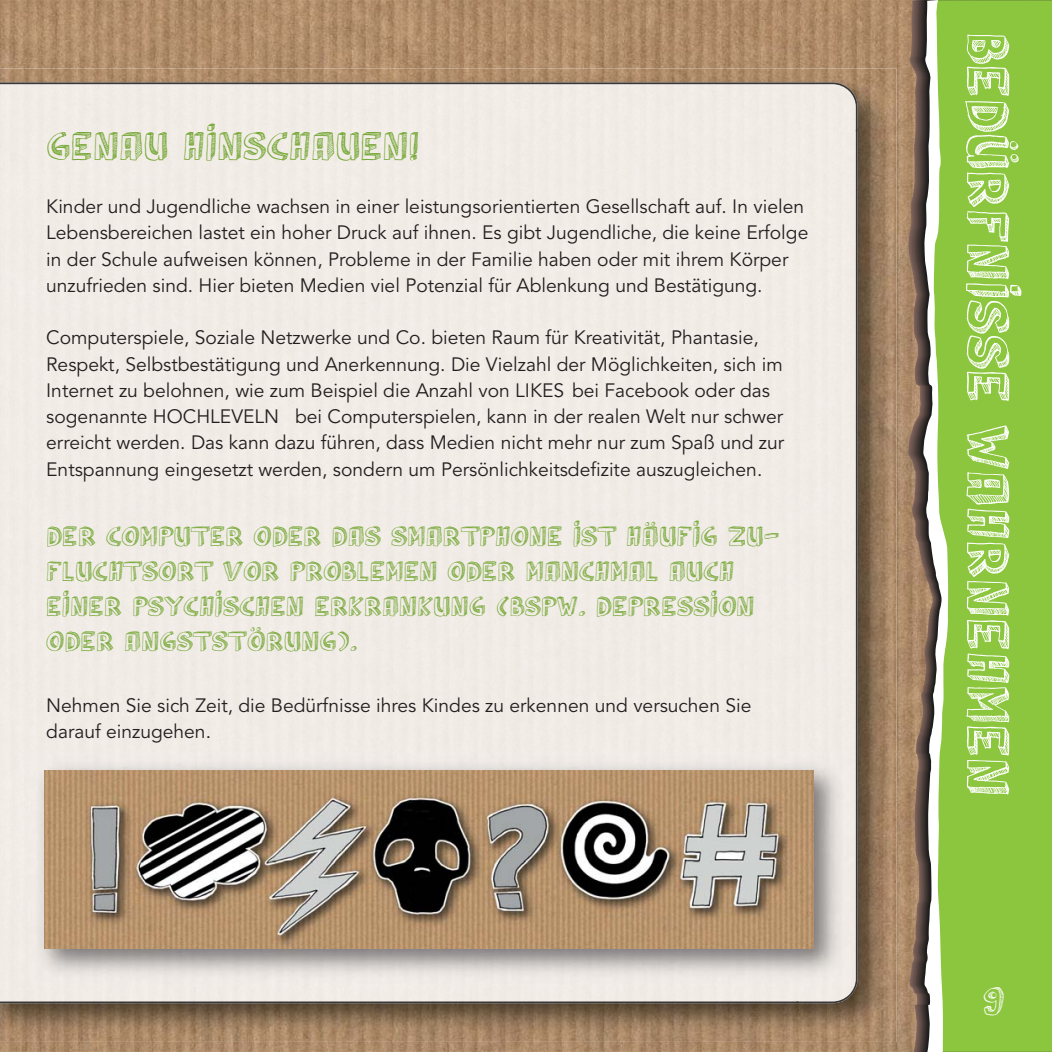
<style>
.page{position:relative;width:1052px;height:1052px;background:#fff}
.page>*{position:absolute;margin:0;border:0;box-sizing:border-box;transform-origin:0 0}
.t1{font:52.5px "Cul De Sac";color:#fff}
.t2{font:35px "Cul De Sac";color:#75a835}
.t3{font:35px "Cul De Sac";color:#fff}
.t4{font:24.5px/35px "Cul De Sac";color:#75a835}
.t5{font:19.25px/26.2px "Avenir LT Std";color:#231f20}
</style>
<div class="page">
<img style="left:0;top:0;width:907px;height:1052px">
<img style="left:0;top:68px;width:896px;height:60px">
<img style="left:837px;top:128px;width:59px;height:914px">
<img style="left:0;top:1002px;width:837px;height:40px">
<div style="left:0;top:84px;width:856px;height:676px;background:#f1ece6"></div>
<div style="left:0;top:760px;width:59px;height:241px;background:#f1ece6"></div>
<img style="left:796px;top:760px;width:60px;height:241px">
<div style="left:59px;top:985px;width:737px;height:16px;background:#f1ece6"></div>
<img style="left:832px;top:82px;width:25px;height:25px">
<img style="left:832px;top:978px;width:25px;height:25px">
<img style="left:0;top:1001px;width:798px;height:2px">
<div style="left:948px;top:0;width:104px;height:1052px;background:#8cc63f"></div>
<svg style="left:907px;top:0;width:41px;height:1052px"></svg>
<img style="left:28px;top:754px;width:822px;height:231px">
<img style="left:45px;top:770px;width:769px;height:179px">
<h2 class="t2" style="left:46px;top:125px;width:375px">GENAU HINSCHAUEN!</h2>
<p class="t5" style="left:46px;top:194px;width:763px">Kinder und Jugendliche wachsen in einer leistungsorientierten Gesellschaft auf. In vielen Lebensbereichen lastet ein hoher Druck auf ihnen. Es gibt Jugendliche, die keine Erfolge in der Schule aufweisen können, Probleme in der Familie haben oder mit ihrem Körper unzufrieden sind. Hier bieten Medien viel Potenzial für Ablenkung und Bestätigung.</p>
<p class="t5" style="left:46px;top:325px;width:739px">Computerspiele, Soziale Netzwerke und Co. bieten Raum für Kreativität, Phantasie, Respekt, Selbstbestätigung und Anerkennung. Die Vielzahl der Möglichkeiten, sich im Internet zu belohnen, wie zum Beispiel die Anzahl von LIKES bei Facebook oder das sogenannte HOCHLEVELN bei Computerspielen, kann in der realen Welt nur schwer erreicht werden. Das kann dazu führen, dass Medien nicht mehr nur zum Spaß und zur Entspannung eingesetzt werden, sondern um Persönlichkeitsdefizite auszugleichen.</p>
<p class="t4" style="left:46px;top:521px;width:735px">DER COMPUTER ODER DAS SMARTPHONE IST HÄUFIG ZU-FLUCHTSORT VOR PROBLEMEN ODER MANCHMAL AUCH EINER PSYCHISCHEN ERKRANKUNG (BSPW. DEPRESSION ODER ANGSTSTÖRUNG).</p>
<p class="t5" style="left:46px;top:693px;width:706px">Nehmen Sie sich Zeit, die Bedürfnisse ihres Kindes zu erkennen und versuchen Sie darauf einzugehen.</p>
<h1 class="t1" style="left:1019px;top:32px;width:766px;rotate:90deg">BEDÜRFNISSE WAHRNEHMEN</h1>
<h2 class="t3" style="left:982px;top:979px;width:24px">9</h2>
</div>
